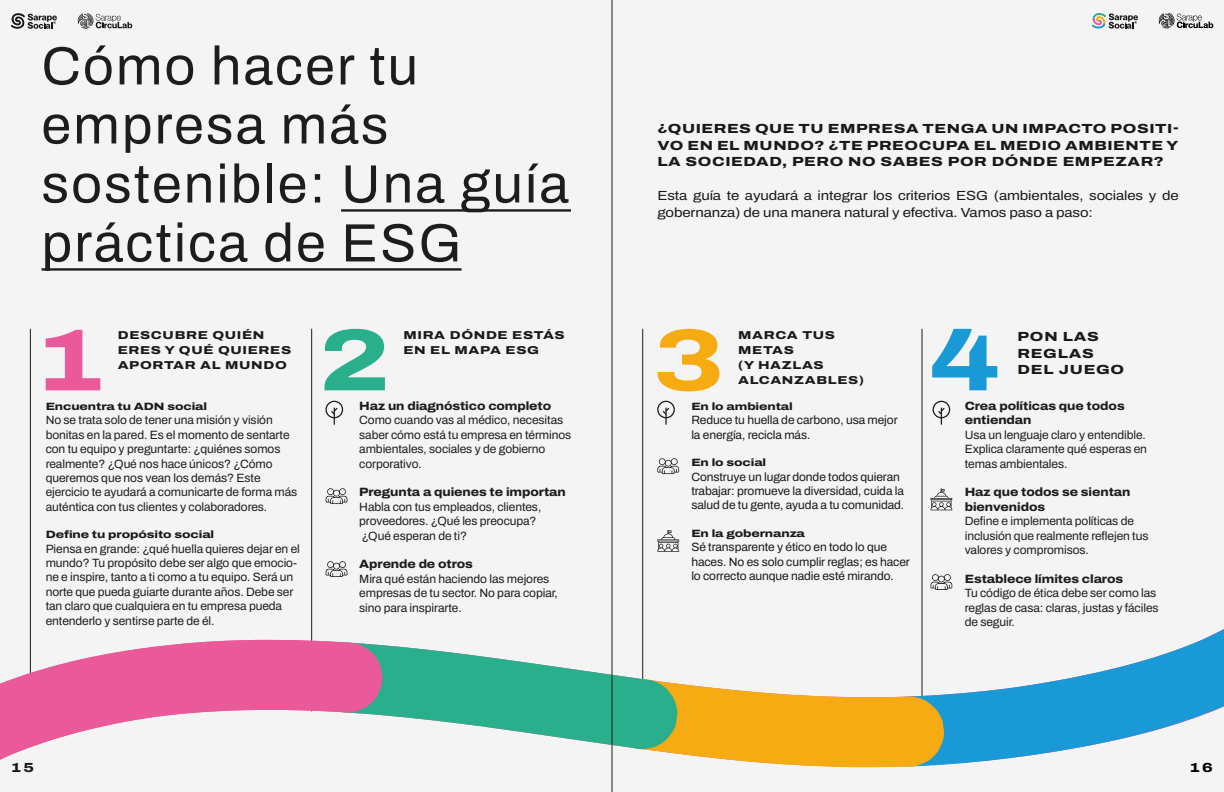
<style>
.page{position:relative;width:1224px;height:792px;background:#f4f4f4}
.page>*{position:absolute;margin:0;border:0;box-sizing:border-box;transform-origin:0 0}
.t1{font:800 88px "Archivo Semi Expanded";color:#ea599a;scale:1.14 1}
.t2{font:800 88px "Archivo Semi Expanded";color:#2aaf8c;scale:1.14 1}
.t3{font:800 88px "Archivo Semi Expanded";color:#f7ab13;scale:1.14 1}
.t4{font:800 88px "Archivo Semi Expanded";color:#1999d6;scale:1.14 1}
.t5{font:54px/59px "Archivo";letter-spacing:.04em;color:#1d1d1b}
.t6{font:800 13.2px/16.8px "Archivo Semi Expanded";letter-spacing:.035em;color:#191919;text-align:justify;scale:1.14 1}
.t7{font:13.2px/16.8px "Archivo";letter-spacing:-.005em;color:#191919;scale:1.14 1}
.t8{font:800 13.2px "Archivo Semi Expanded";color:#000;scale:1.14 1}
.t9{font:12px/14.4px "Archivo";letter-spacing:-.005em;color:#1d1d1b}
.t10{font:12px/14.4px "Archivo";letter-spacing:-.005em;color:#191919}
.t11{font:800 12px/14.4px "Archivo Semi Expanded";letter-spacing:-.005em;color:#1d1d1b}
.t12{font:800 11.4px/15px "Archivo Semi Expanded";letter-spacing:.05em;color:#191919;scale:1.14 1}
.t13{font:800 10.6px "Archivo Semi Expanded";letter-spacing:-.005em;color:#191919;scale:1.14 1}
</style>
<div class="page">
<hr style="left:30px;top:329px;width:1px;height:382px;background:#1d1e1b">
<hr style="left:311px;top:329px;width:1px;height:382px;background:#1d1e1b">
<hr style="left:642px;top:329px;width:1px;height:382px;background:#1d1e1b">
<hr style="left:922px;top:329px;width:1px;height:382px;background:#1d1e1b">
<svg style="left:921px;top:586px;width:303px;height:179px"></svg>
<svg style="left:611px;top:679px;width:333px;height:88px"></svg>
<svg style="left:383px;top:642px;width:294px;height:108px;fill:#2aaf8c"></svg>
<svg style="left:0;top:640px;width:383px;height:120px;fill:#ea5a9a"></svg>
<svg style="left:657px;top:458px;width:22px;height:16px"></svg>
<svg style="left:931px;top:574px;width:21px;height:16px"></svg>
<svg style="left:657px;top:530px;width:22px;height:22px"></svg>
<svg style="left:326px;top:488px;width:21px;height:16px"></svg>
<svg style="left:326px;top:561px;width:21px;height:16px"></svg>
<svg style="left:930px;top:489px;width:22px;height:21px"></svg>
<hr style="left:341px;top:209px;width:230px;height:3px;background:#1d1d1b">
<hr style="left:42px;top:268px;width:420px;height:3px;background:#1d1d1b">
<div style="left:657px;top:401px;width:18px;height:17px;border:1px solid #191919;border-radius:50%"></div>
<svg style="left:661px;top:407px;width:10px;height:18px"></svg>
<div style="left:325px;top:401px;width:18px;height:17px;border:1px solid #191919;border-radius:50%"></div>
<svg style="left:330px;top:407px;width:9px;height:18px"></svg>
<div style="left:933px;top:401px;width:17px;height:17px;border:1px solid #191919;border-radius:50%"></div>
<svg style="left:937px;top:407px;width:9px;height:18px"></svg>
<svg style="left:11px;top:13px;width:46px;height:16px"></svg>
<svg style="left:78px;top:13px;width:54px;height:16px"></svg>
<svg style="left:1092px;top:13px;width:46px;height:16px"></svg>
<svg style="left:1159px;top:13px;width:54px;height:15px"></svg>
<hr style="left:612px;top:0;width:1px;height:792px;background:#1d1e1b">
<h2 class="t5" style="left:42px;top:36px;width:529px">Cómo hacer tu empresa más sostenible: Una guía práctica de ESG</h2>
<h1 class="t1" style="left:37px;top:294px;width:60px">1</h1>
<p class="t12" style="left:118px;top:328px;width:154px">DESCUBRE QUIÉN<br>ERES Y QUÉ QUIERES</p>
<p class="t12" style="left:118px;top:358px;width:150px">APORTAR AL MUNDO</p>
<p class="t13" style="left:46px;top:398px;width:143px">Encuentra tu ADN social</p>
<p class="t9" style="left:46px;top:413px;width:253px">No se trata solo de tener una misión y visión bonitas en la pared. Es el momento de sentarte con tu equipo y preguntarte: ¿quiénes somos realmente? ¿Qué nos hace únicos? ¿Cómo queremos que nos vean los demás? Este ejercicio te ayudará a comunicarte de forma más auténtica con tus clientes y colaboradores.</p>
<p class="t13" style="left:46px;top:527px;width:149px">Define tu propósito social</p>
<p class="t9" style="left:46px;top:541px;width:256px">Piensa en grande: ¿qué huella quieres dejar en el mundo? Tu propósito debe ser algo que emocio&shy;ne e inspire, tanto a ti como a tu equipo. Será un norte que pueda guiarte durante años. Debe ser tan claro que cualquiera en tu empresa pueda entenderlo y sentirse parte de él.</p>
<h1 class="t2" style="left:319px;top:294px;width:63px">2</h1>
<p class="t12" style="left:403px;top:328px;width:143px">MIRA DÓNDE ESTÁS<br>EN EL MAPA ESG</p>
<p class="t11" style="left:359px;top:399px;width:194px">Haz un diagnóstico completo</p>
<p class="t9" style="left:359px;top:413px;width:214px">Como cuando vas al médico, necesitas saber cómo está tu empresa en términos ambientales, sociales y de gobierno corporativo.</p>
<p class="t11" style="left:359px;top:485px;width:208px">Pregunta a quienes te importan</p>
<p class="t9" style="left:359px;top:499px;width:184px">Habla con tus empleados, clientes, proveedores. ¿Qué les preocupa? ¿Qué esperan de ti?</p>
<p class="t11" style="left:359px;top:557px;width:115px">Aprende de otros</p>
<p class="t9" style="left:359px;top:571px;width:200px">Mira qué están haciendo las mejores empresas de tu sector. No para copiar, sino para inspirarte.</p>
<p class="t6" style="left:657px;top:120px;width:459px">¿QUIERES QUE TU EMPRESA TENGA UN IMPACTO POSITI-VO EN EL MUNDO? ¿TE PREOCUPA EL MEDIO AMBIENTE Y LA SOCIEDAD, PERO NO SABES POR DÓNDE EMPEZAR?</p>
<p class="t7" style="left:657px;top:187px;width:459px">Esta guía te ayudará a integrar los criterios ESG (ambientales, sociales y de gobernanza) de una manera natural y efectiva. Vamos paso a paso:</p>
<h1 class="t3" style="left:653px;top:294px;width:64px">3</h1>
<p class="t12" style="left:738px;top:328px;width:86px">MARCA TUS<br>METAS<br>(Y HAZLAS</p>
<p class="t12" style="left:738px;top:373px;width:112px">ALCANZABLES)</p>
<p class="t13" style="left:691px;top:398px;width:91px">En lo ambiental</p>
<p class="t10" style="left:691px;top:413px;width:208px">Reduce tu huella de carbono, usa mejor la energía, recicla más.</p>
<p class="t13" style="left:691px;top:455px;width:67px">En lo social</p>
<p class="t10" style="left:691px;top:469px;width:214px">Construye un lugar donde todos quieran trabajar: promueve la diversidad, cuida la salud de tu gente, ayuda a tu comunidad.</p>
<p class="t13" style="left:691px;top:525px;width:101px">En la gobernanza</p>
<p class="t10" style="left:691px;top:540px;width:220px">Sé transparente y ético en todo lo que haces. No es solo cumplir reglas; es hacer lo correcto aunque nadie esté mirando.</p>
<h1 class="t4" style="left:930px;top:294px;width:63px">4</h1>
<p class="t6" style="left:1017px;top:328px;width:73px">PON LAS<br>REGLAS</p>
<p class="t6" style="left:1017px;top:361px;width:95px">DEL JUEGO</p>
<p class="t11" style="left:965px;top:399px;width:161px">Crea políticas que todos entiendan</p>
<p class="t9" style="left:965px;top:427px;width:184px;text-align:justify">Usa un lenguaje claro y entendible.<br>Explica claramente qué esperas en temas ambientales.</p>
<p class="t11" style="left:965px;top:485px;width:167px">Haz que todos se sientan bienvenidos</p>
<p class="t9" style="left:965px;top:514px;width:185px">Define e implementa políticas de inclusión que realmente reflejen tus valores y compromisos.</p>
<p class="t11" style="left:965px;top:571px;width:160px">Establece límites claros</p>
<p class="t9" style="left:965px;top:586px;width:195px">Tu código de ética debe ser como las reglas de casa: claras, justas y fáciles de seguir.</p>
<p class="t6" style="left:11px;top:759px;width:22px">15</p>
<p class="t8" style="left:1190px;top:758px;width:22px">16</p>
</div>
